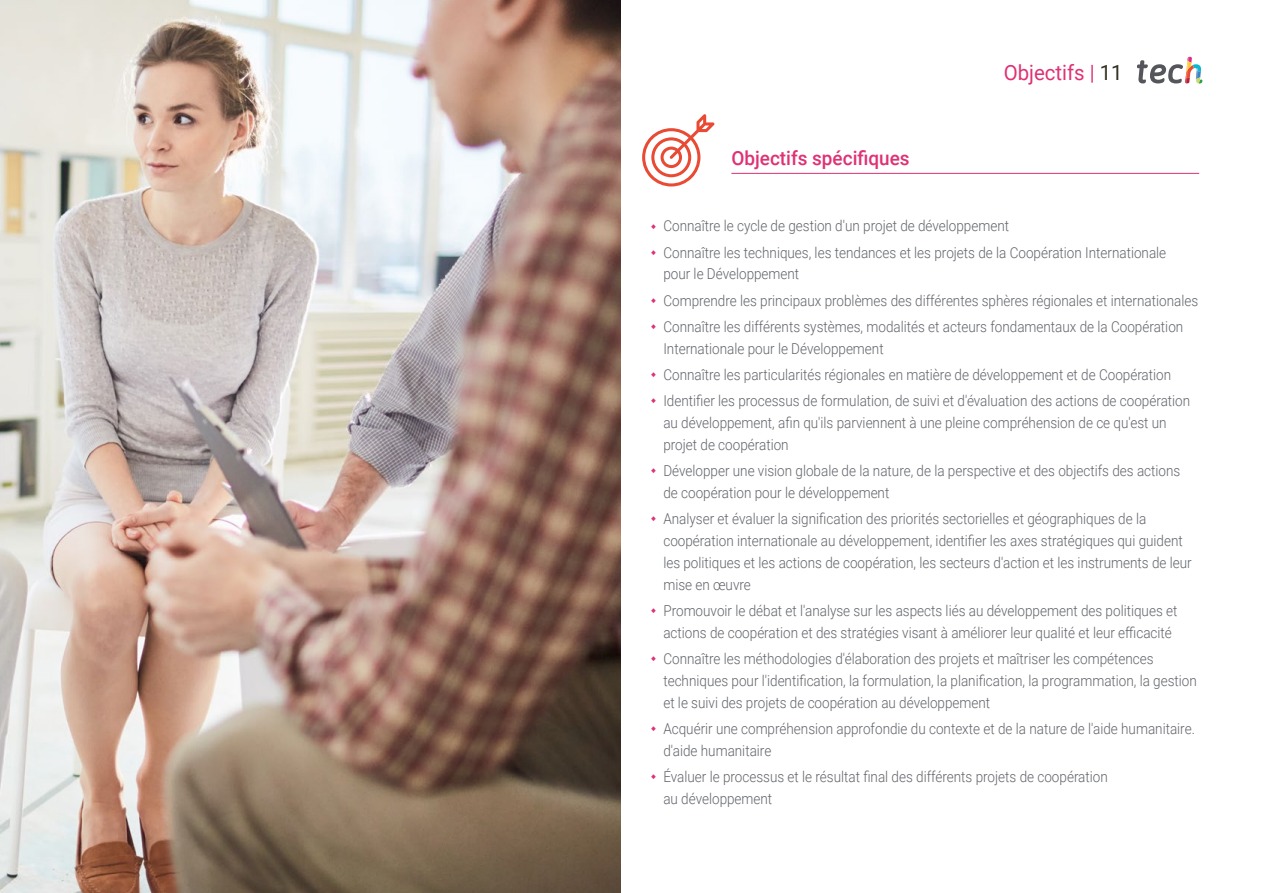
<style>
.page{position:relative;width:1263px;height:893px;background:#fff}
.page>*{position:absolute;margin:0;border:0;box-sizing:border-box;transform-origin:0 0}
.t1{font:21px "Roboto";color:#df3174}
.t2{font:500 19.5px "Roboto";color:#df3174}
.t3{font:300 15px/21.9px "Roboto";color:#61646a;scale:.9 1}
.s1{color:#312e20}
</style>
<div class="page">
<img style="left:0;top:0;width:621px;height:893px">
<hr style="left:731px;top:173px;width:468px;height:1px;background:#df3174">
<svg style="left:642px;top:114px;width:72px;height:72px"></svg>
<svg style="left:1137px;top:57px;width:65px;height:27px"></svg>
<h2 class="t2" style="left:731px;top:144px;width:180px">Objectifs spécifiques</h2>
<h1 class="t1" style="left:1004px;top:57px;width:120px">Objectifs | <span class="s1">11</span></h1>
<p class="t3" style="left:663px;top:212px;width:560px;line-height:26.1px">Connaître le cycle de gestion d'un projet de développement<br>Connaître les techniques, les tendances et les projets de la Coopération Internationale</p>
<p class="t3" style="left:663px;top:260px;width:596px;line-height:26.1px">pour le Développement<br>Comprendre les principaux problèmes des différentes sphères régionales et internationales<br>Connaître les différents systèmes, modalités et acteurs fondamentaux de la Coopération</p>
<p class="t3" style="left:663px;top:335px;width:587px;line-height:26.1px">Internationale pour le Développement<br>Connaître les particularités régionales en matière de développement et de Coopération<br>Identifier les processus de formulation, de suivi et d'évaluation des actions de coopération</p>
<p class="t3" style="left:663px;top:411px;width:561px">au développement, afin qu'ils parviennent à une pleine compréhension de ce qu'est un projet de coopération</p>
<p class="t3" style="left:663px;top:459px;width:576px">Développer une vision globale de la nature, de la perspective et des objectifs des actions de coopération pour le développement</p>
<p class="t3" style="left:663px;top:507px;width:588px">Analyser et évaluer la signification des priorités sectorielles et géographiques de la coopération internationale au développement, identifier les axes stratégiques qui guident les politiques et les actions de coopération, les secteurs d'action et les instruments de leur mise en œuvre</p>
<p class="t3" style="left:663px;top:599px;width:573px">Promouvoir le débat et l'analyse sur les aspects liés au développement des politiques et actions de coopération et des stratégies visant à améliorer leur qualité et leur efficacité</p>
<p class="t3" style="left:663px;top:647px;width:594px">Connaître les méthodologies d'élaboration des projets et maîtriser les compétences techniques pour l'identification, la formulation, la planification, la programmation, la gestion et le suivi des projets de coopération au développement</p>
<p class="t3" style="left:663px;top:717px;width:592px">Acquérir une compréhension approfondie du contexte et de la nature de l'aide humanitaire. d'aide humanitaire</p>
<p class="t3" style="left:663px;top:765px;width:495px">Évaluer le processus et le résultat final des différents projets de coopération au développement</p>
</div>
